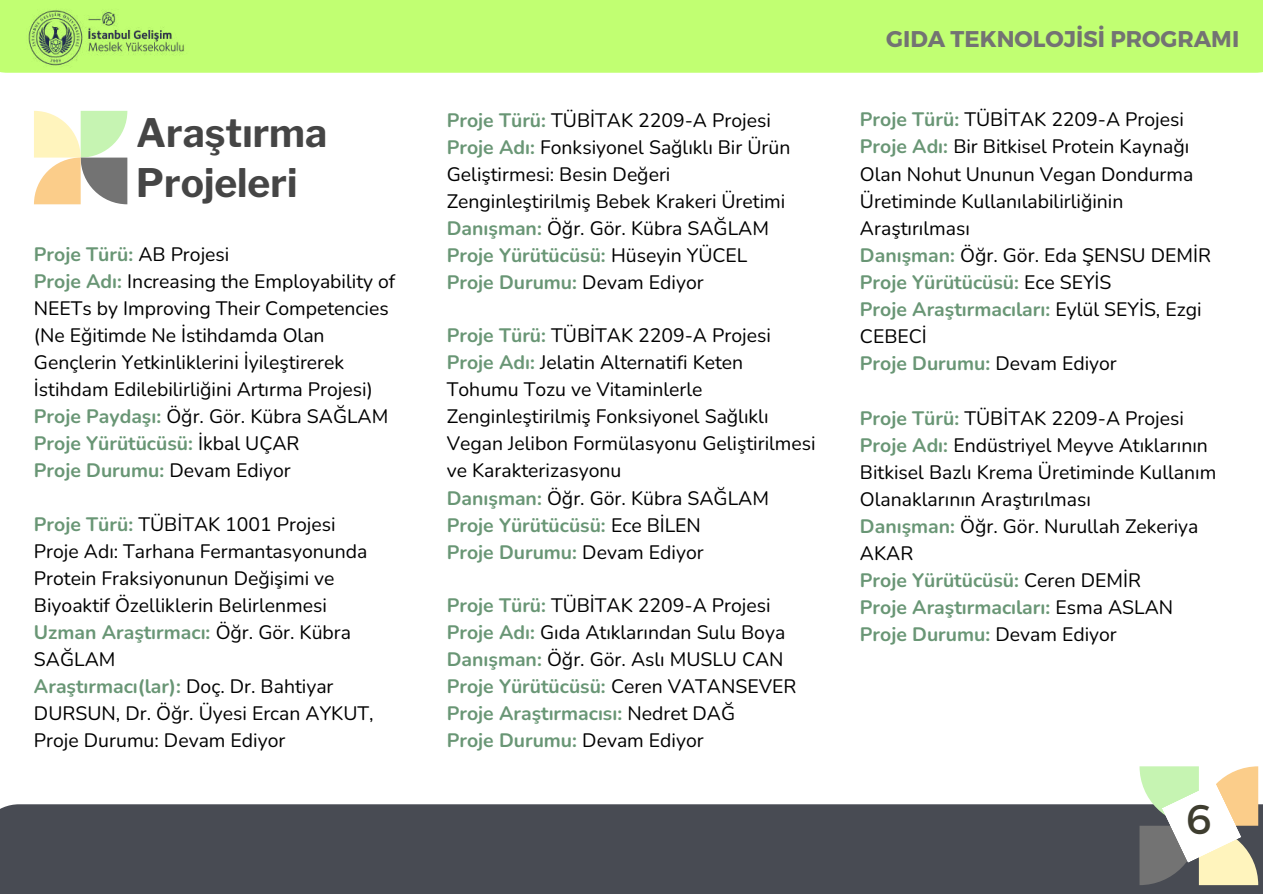
<style>
.page{position:relative;width:1263px;height:894px;background:#fff}
.page>*{position:absolute;margin:0;border:0;box-sizing:border-box;transform-origin:0 0}
.t1{font:41.25px "Montserrat";color:#3e3d2f}
.t2{font:700 39px/49.5px "Libre Franklin";color:#454545}
.t3{font:700 22.8px "Montserrat";color:#737373}
.t4{font:19.35px/27px "Nunito";color:#000}
.s1{font-weight:700;color:#699675}
</style>
<div class="page">
<div style="left:0;top:0;width:1263px;height:73px;background:#c1ff72"></div>
<div style="left:0;top:804px;width:1263px;height:89px;background:#484b53"></div>
<svg style="left:1139px;top:766px;width:119px;height:118px"></svg>
<img style="left:20px;top:10px;width:171px;height:63px">
<svg style="left:34px;top:111px;width:93px;height:93px"></svg>
<h2 class="t2" style="left:136px;top:108px;width:192px">Araştırma<br>Projeleri</h2>
<p class="t4" style="left:34px;top:241px;width:363px"><span class="s1">Proje Türü:</span> AB Projesi<br><span class="s1">Proje Adı:</span> Increasing the Employability of NEETs by Improving Their Competencies (Ne Eğitimde Ne İstihdamda Olan Gençlerin Yetkinliklerini İyileştirerek İstihdam Edilebilirliğini Artırma Projesi)<br><span class="s1">Proje Paydaşı:</span> Öğr. Gör. Kübra SAĞLAM <span class="s1">Proje Yürütücüsü:</span> İkbal UÇAR<br><span class="s1">Proje Durumu:</span> Devam Ediyor</p>
<p class="t4" style="left:34px;top:511px;width:341px"><span class="s1">Proje Türü:</span> TÜBİTAK 1001 Projesi<br>Proje Adı: Tarhana Fermantasyonunda<br>Protein Fraksiyonunun Değişimi ve<br>Biyoaktif Özelliklerin Belirlenmesi<br><span class="s1">Uzman Araştırmacı:</span> Öğr. Gör. Kübra<br>SAĞLAM<br><span class="s1">Araştırmacı(lar):</span> Doç. Dr. Bahtiyar<br>DURSUN, Dr. Öğr. Üyesi Ercan AYKUT,<br>Proje Durumu: Devam Ediyor</p>
<p class="t4" style="left:447px;top:107px;width:345px"><span class="s1">Proje Türü:</span> TÜBİTAK 2209-A Projesi <span class="s1">Proje Adı:</span> Fonksiyonel Sağlıklı Bir Ürün Geliştirmesi: Besin Değeri Zenginleştirilmiş Bebek Krakeri Üretimi <span class="s1">Danışman:</span> Öğr. Gör. Kübra SAĞLAM <span class="s1">Proje Yürütücüsü:</span> Hüseyin YÜCEL <span class="s1">Proje Durumu:</span> Devam Ediyor</p>
<p class="t4" style="left:447px;top:322px;width:368px"><span class="s1">Proje Türü:</span> TÜBİTAK 2209-A Projesi <span class="s1">Proje Adı:</span> Jelatin Alternatifi Keten Tohumu Tozu ve Vitaminlerle Zenginleştirilmiş Fonksiyonel Sağlıklı Vegan Jelibon Formülasyonu Geliştirilmesi ve Karakterizasyonu<br><span class="s1">Danışman:</span> Öğr. Gör. Kübra SAĞLAM <span class="s1">Proje Yürütücüsü:</span> Ece BİLEN<br><span class="s1">Proje Durumu:</span> Devam Ediyor</p>
<p class="t4" style="left:447px;top:592px;width:351px"><span class="s1">Proje Türü:</span> TÜBİTAK 2209-A Projesi <span class="s1">Proje Adı:</span> Gıda Atıklarından Sulu Boya <span class="s1">Danışman:</span> Öğr. Gör. Aslı MUSLU CAN <span class="s1">Proje Yürütücüsü:</span> Ceren VATANSEVER <span class="s1">Proje Araştırmacısı:</span> Nedret DAĞ<br><span class="s1">Proje Durumu:</span> Devam Ediyor</p>
<p class="t3" style="left:886px;top:24px;width:354px">GIDA TEKNOLOJİSİ PROGRAMI</p>
<p class="t4" style="left:860px;top:106px;width:353px"><span class="s1">Proje Türü:</span> TÜBİTAK 2209-A Projesi<br><span class="s1">Proje Adı:</span> Bir Bitkisel Protein Kaynağı<br>Olan Nohut Ununun Vegan Dondurma<br>Üretiminde Kullanılabilirliğinin<br>Araştırılması<br><span class="s1">Danışman:</span> Öğr. Gör. Eda ŞENSU DEMİR<br><span class="s1">Proje Yürütücüsü:</span> Ece SEYİS<br><span class="s1">Proje Araştırmacıları:</span> Eylül SEYİS, Ezgi<br>CEBECİ<br><span class="s1">Proje Durumu:</span> Devam Ediyor</p>
<p class="t4" style="left:860px;top:404px;width:358px"><span class="s1">Proje Türü:</span> TÜBİTAK 2209-A Projesi<br><span class="s1">Proje Adı:</span> Endüstriyel Meyve Atıklarının<br>Bitkisel Bazlı Krema Üretiminde Kullanım<br>Olanaklarının Araştırılması<br><span class="s1">Danışman:</span> Öğr. Gör. Nurullah Zekeriya<br>AKAR<br><span class="s1">Proje Yürütücüsü:</span> Ceren DEMİR<br><span class="s1">Proje Araştırmacıları:</span> Esma ASLAN<br><span class="s1">Proje Durumu:</span> Devam Ediyor</p>
<h1 class="t1" style="left:1186px;top:792px;width:27px">6</h1>
</div>
